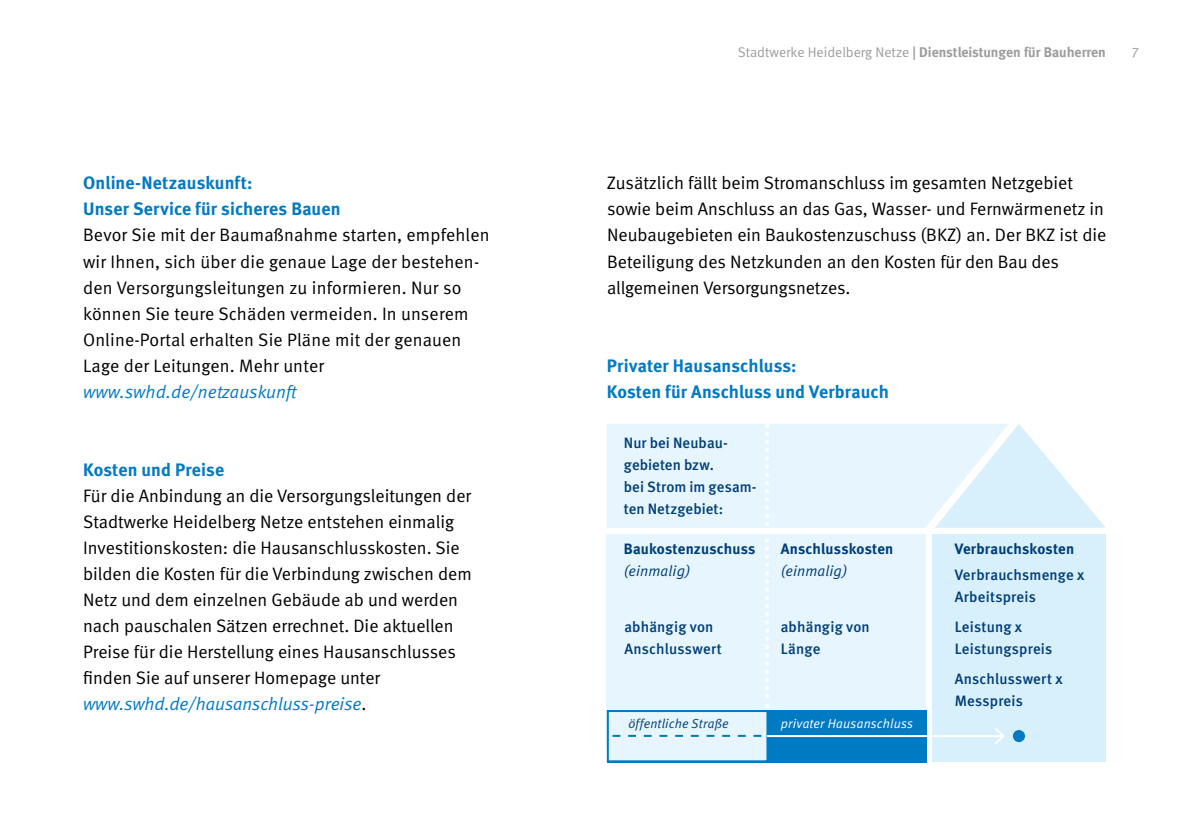
<style>
.page{position:relative;width:1191px;height:840px;background:#fff}
.page>*{position:absolute;margin:0;border:0;box-sizing:border-box;transform-origin:0 0}
.t1{font:18px/26px "Meta Normal";color:#000}
.t2{font:700 18px/26px "Meta";letter-spacing:.005em;color:#007ac3}
.t3{font:italic 18px "Meta Normal";letter-spacing:.01em;color:#007ac3}
.t4{font:500 15px/22px "Meta";letter-spacing:.01em;color:#003e77}
.t5{font:700 15px "Meta";letter-spacing:.01em;color:#003e77}
.t6{font:italic 15px "Meta Normal LF";letter-spacing:.01em;color:#003e77}
.t7{font:700 14px "Meta";color:#9c9d9d}
.t8{font:14px "Meta Normal LF";color:#9c9d9d}
.t9{font:italic 13px "Meta Normal LF";letter-spacing:.015em;color:#fff}
.t10{font:italic 13px "Meta Normal LF";letter-spacing:.015em;color:#003e77}
.s1{font-style:italic;color:#007ac3}
.s2{font-family:"Meta Normal";font-weight:400}
.s3{font-weight:500}
</style>
<div class="page">
<div style="left:607px;top:533px;width:319px;height:215px;background:#e6f5fe"></div>
<div style="left:607px;top:424px;width:327px;height:103px;background:#e6f5fe"></div>
<div style="left:932px;top:534px;width:174px;height:227px;background:#d8effc"></div>
<svg style="left:934px;top:424px;width:171px;height:103px"></svg>
<div style="left:607px;top:709px;width:319px;height:52px;background:#007ac3"></div>
<div style="left:607px;top:709px;width:161px;height:52px;background:#e6f5fe;border:2px solid #007ac3"></div>
<svg style="left:612px;top:734px;width:149px;height:2px"></svg>
<hr style="left:767px;top:734px;width:236px;height:2px;background:#fff">
<svg style="left:992px;top:728px;width:13px;height:16px"></svg>
<div style="left:1013px;top:729px;width:12px;height:12px;background:#007ac3;border-radius:50%"></div>
<svg style="left:765px;top:433px;width:4px;height:274px"></svg>
<p class="t2" style="left:83px;top:170px;width:259px">Online-Netzauskunft:<br>Unser Service für sicheres Bauen</p>
<p class="t1" style="left:83px;top:222px;width:408px">Bevor Sie mit der Baumaßnahme starten, empfehlen wir Ihnen, sich über die genaue Lage der bestehen&shy;den Versorgungsleitungen zu informieren. Nur so können Sie teure Schäden vermeiden. In unserem Online-Portal erhalten Sie Pläne mit der genauen Lage der Leitungen. Mehr unter</p>
<p class="t3" style="left:83px;top:381px;width:215px">www.swhd.de/netzauskunft</p>
<p class="t2" style="left:83px;top:455px;width:142px">Kosten und Preise</p>
<p class="t1" style="left:83px;top:482px;width:390px">Für die Anbindung an die Versorgungsleitungen der Stadtwerke Heidelberg Netze entstehen einmalig Investitionskosten: die Hausanschlusskosten. Sie bilden die Kosten für die Verbindung zwischen dem Netz und dem einzelnen Gebäude ab und werden nach pauschalen Sätzen errechnet. Die aktuellen Preise für die Herstellung eines Hausanschlusses finden Sie auf unserer Homepage unter <span class="s1">www.swhd.de/hausanschluss-preise</span>.</p>
<p class="t7" style="left:738px;top:43px;width:369px"><span class="s2">Stadtwerke Heidelberg Netze</span> <span class="s3">|</span> Dienstleistungen für Bauherren</p>
<p class="t8" style="left:1131px;top:43px;width:9px">7</p>
<p class="t1" style="left:607px;top:170px;width:501px">Zusätzlich fällt beim Stromanschluss im gesamten Netzgebiet sowie beim Anschluss an das Gas, Wasser- und Fernwärmenetz in Neubaugebieten ein Baukostenzuschuss (BKZ) an. Der BKZ ist die Beteiligung des Netzkunden an den Kosten für den Bau des allgemeinen Versorgungsnetzes.</p>
<p class="t2" style="left:607px;top:352px;width:284px">Privater Hausanschluss:<br>Kosten für Anschluss und Verbrauch</p>
<p class="t4" style="left:624px;top:432px;width:134px">Nur bei Neubau&shy;gebieten bzw.<br>bei Strom im gesam&shy;ten Netzgebiet:</p>
<p class="t5" style="left:624px;top:539px;width:133px">Baukostenzuschuss</p>
<p class="t6" style="left:624px;top:561px;width:68px">(einmalig)</p>
<p class="t5" style="left:780px;top:539px;width:114px">Anschlusskosten</p>
<p class="t6" style="left:780px;top:561px;width:68px">(einmalig)</p>
<p class="t4" style="left:624px;top:615px;width:99px">abhängig von<br>Anschlusswert</p>
<p class="t4" style="left:780px;top:615px;width:90px">abhängig von<br>Länge</p>
<p class="t10" style="left:628px;top:715px;width:102px">öffentliche Straße</p>
<p class="t9" style="left:780px;top:715px;width:134px">privater Hausanschluss</p>
<p class="t5" style="left:954px;top:539px;width:121px">Verbrauchskosten</p>
<p class="t4" style="left:954px;top:563px;width:131px">Verbrauchsmenge x<br>Arbeitspreis</p>
<p class="t4" style="left:954px;top:615px;width:99px">Leistung x<br>Leistungspreis</p>
<p class="t4" style="left:954px;top:667px;width:109px">Anschlusswert x<br>Messpreis</p>
</div>
